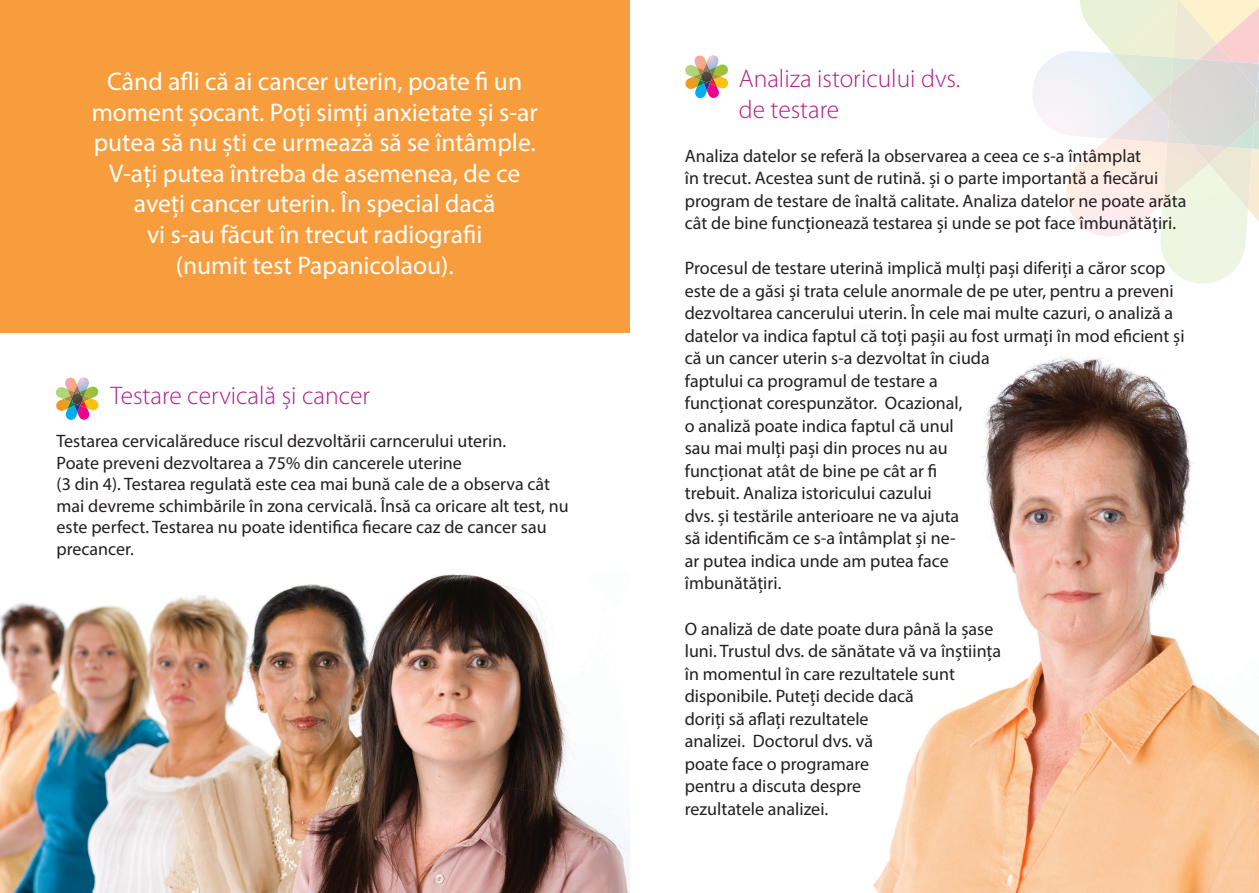
<style>
.page{position:relative;width:1259px;height:893px;background:#fff}
.page>*{position:absolute;margin:0;border:0;box-sizing:border-box;transform-origin:0 0}
.t1{font:25.5px/30.6px "Myriad Pro";color:#fff;text-align:center}
.t2{font:300 25.5px/30.6px "Myriad Pro";color:#b01f8d}
.t3{font:18px/22.5px "Myriad Pro";color:#231f20}
</style>
<div class="page">
<img style="left:873px;top:357px;width:386px;height:536px">
<svg style="left:1033px;top:0;width:226px;height:284px"></svg>
<img style="left:1173px;top:0;width:44px;height:4px">
<img style="left:1163px;top:4px;width:96px;height:199px">
<img style="left:1191px;top:44px;width:41px;height:120px">
<img style="left:1167px;top:62px;width:91px;height:82px">
<img style="left:1169px;top:59px;width:87px;height:88px">
<svg style="left:56px;top:377px;width:43px;height:43px"></svg>
<div style="left:0;top:0;width:629px;height:332px;background:#f89d3d"></div>
<svg style="left:685px;top:55px;width:44px;height:43px"></svg>
<img style="left:0;top:574px;width:629px;height:319px">
<p class="t1" style="left:92px;top:66px;width:448px">Când afli că ai cancer uterin, poate fi un moment șocant. Poți simți anxietate și s-ar putea să nu ști ce urmează să se întâmple.<br>V-ați putea întreba de asemenea, de ce aveți cancer uterin. În special dacă<br>vi s-au făcut în trecut radiografii<br>(numit test Papanicolaou).</p>
<p class="t2" style="left:111px;top:380px;width:261px">Testare cervicală și cancer</p>
<p class="t3" style="left:57px;top:430px;width:514px;line-height:21.6px">Testarea cervicalăreduce riscul dezvoltării carncerului uterin.<br>Poate preveni dezvoltarea a 75% din cancerele uterine<br>(3 din 4). Testarea regulată este cea mai bună cale de a observa cât mai devreme schimbările în zona cervicală. Însă ca oricare alt test, nu este perfect. Testarea nu poate identifica fiecare caz de cancer sau precancer.</p>
<p class="t2" style="left:739px;top:63px;width:223px">Analiza istoricului dvs. de testare</p>
<p class="t3" style="left:685px;top:144px;width:503px">Analiza datelor se referă la observarea a ceea ce s-a întâmplat<br>în trecut. Acestea sunt de rutină. și o parte importantă a fiecărui program de testare de înaltă calitate. Analiza datelor ne poate arăta cât de bine funcționează testarea și unde se pot face îmbunătățiri.</p>
<p class="t3" style="left:685px;top:257px;width:501px">Procesul de testare uterină implică mulți pași diferiți a căror scop este de a găsi și trata celule anormale de pe uter, pentru a preveni dezvoltarea cancerului uterin. În cele mai multe cazuri, o analiză a datelor va indica faptul că toți pașii au fost urmați în mod eficient și că un cancer uterin s-a dezvoltat în ciuda<br>faptului ca programul de testare a<br>funcționat corespunzător. Ocazional,<br>o analiză poate indica faptul că unul<br>sau mai mulți pași din proces nu au<br>funcționat atât de bine pe cât ar fi<br>trebuit. Analiza istoricului cazului<br>dvs. și testările anterioare ne va ajuta<br>să identificăm ce s-a întâmplat și ne-<br>ar putea indica unde am putea face<br>îmbunătățiri.</p>
<p class="t3" style="left:685px;top:617px;width:318px">O analiză de date poate dura până la șase luni. Trustul dvs. de sănătate vă va înștiința în momentul în care rezultatele sunt disponibile. Puteți decide dacă<br>doriți să aflați rezultatele<br>analizei. Doctorul dvs. vă<br>poate face o programare<br>pentru a discuta despre<br>rezultatele analizei.</p>
</div>
